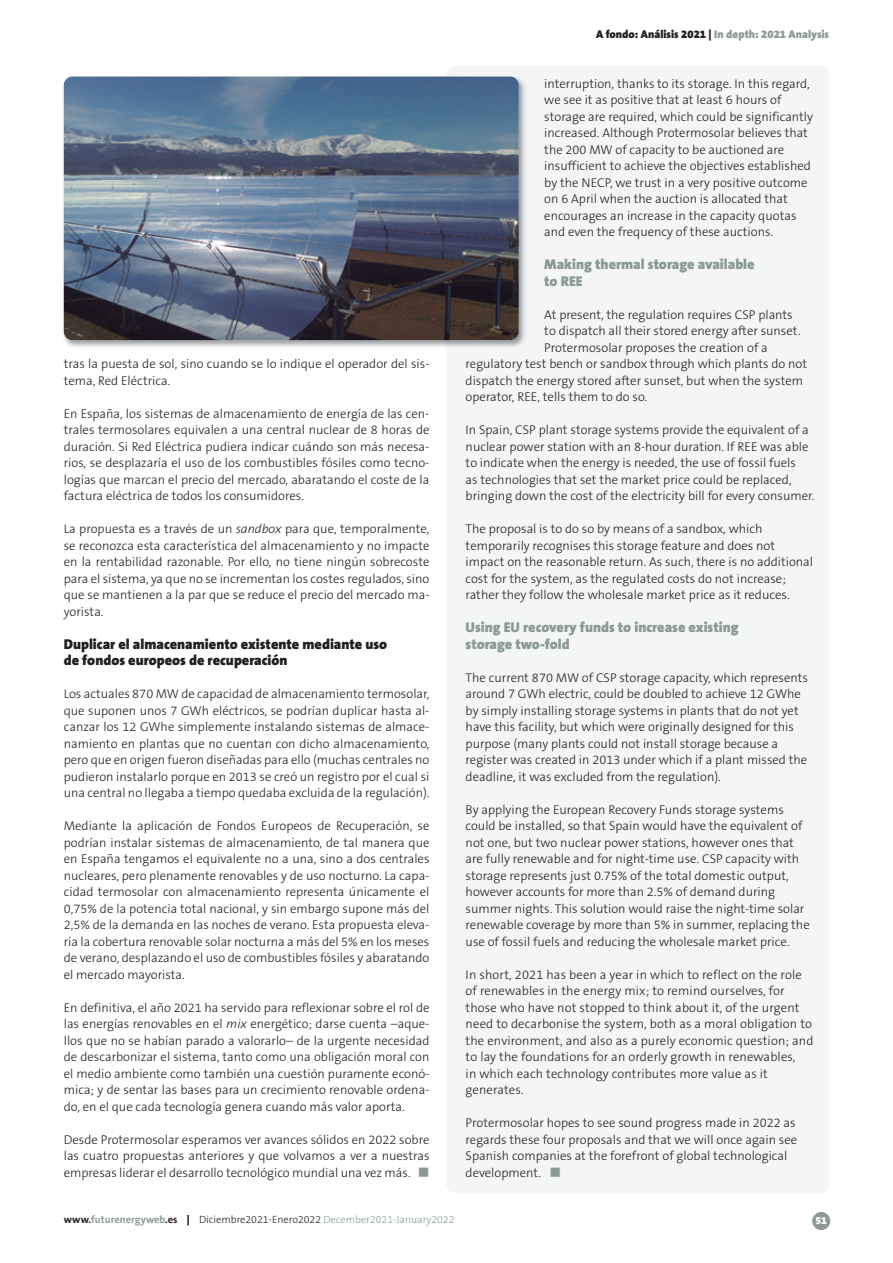
<style>
.page{position:relative;width:893px;height:1263px;background:#fff}
.page>*{position:absolute;margin:0;border:0;box-sizing:border-box;transform-origin:0 0}
.t1{font:900 14.25px/16.5px "The Sans B9";color:#8b9b92}
.t2{font:900 14.25px/16.5px "The Sans B9";color:#231f20}
.t3{font:300 12.75px/16.5px "The Sans B3";color:#231f20}
.t4{font:900 11.25px "The Sans B9";color:#231f20}
.t5{font:300 10.5px "The Sans B3";color:#8b9b92}
.t6{font:900 10.5px "The Sans B9";color:#fff}
.s1{font-style:italic}
.s2{color:#8b9b92}
.s3{font-family:"The Sans B7";font-weight:700;color:#231f20}
.s4{font-family:"The Sans B7";font-weight:700}
.s5{font-family:"The Sans B9";font-weight:900;color:#231f20}
.s6{color:#231f20}
</style>
<div class="page">
<div style="left:812px;top:1212px;width:18px;height:18px;background:#8b9b92;border-radius:50%"></div>
<div style="left:446px;top:66px;width:383px;height:1127px;background:#f3f5f7;border-radius:9px"></div>
<img style="left:63px;top:76px;width:462px;height:271px">
<img style="left:64px;top:77px;width:455px;height:263px">
<p class="t3" style="left:64px;top:356px;width:367px">tras la puesta de sol, sino cuando se lo indique el operador del sis&shy;tema, Red Eléctrica.</p>
<p class="t3" style="left:64px;top:406px;width:367px;text-align:justify">En España, los sistemas de almacenamiento de energía de las cen&shy;trales termosolares equivalen a una central nuclear de 8 horas de duración. Si Red Eléctrica pudiera indicar cuándo son más necesa&shy;rios, se desplazaría el uso de los combustibles fósiles como tecno&shy;logías que marcan el precio del mercado, abaratando el coste de la factura eléctrica de todos los consumidores.</p>
<p class="t3" style="left:64px;top:521px;width:367px;text-align:justify">La propuesta es a través de un <span class="s1">sandbox</span> para que, temporalmente, se reconozca esta característica del almacenamiento y no impacte en la rentabilidad razonable. Por ello, no tiene ningún sobrecoste para el sistema, ya que no se incrementan los costes regulados, sino que se mantienen a la par que se reduce el precio del mercado ma&shy;yorista.</p>
<p class="t2" style="left:64px;top:636px;width:325px">Duplicar el almacenamiento existente mediante uso de fondos europeos de recuperación</p>
<p class="t3" style="left:64px;top:686px;width:367px;text-align:justify">Los actuales 870 MW de capacidad de almacenamiento termosolar, que suponen unos 7 GWh eléctricos, se podrían duplicar hasta al&shy;canzar los 12 GWhe simplemente instalando sistemas de almace&shy;namiento en plantas que no cuentan con dicho almacenamiento, pero que en origen fueron diseñadas para ello (muchas centrales no pudieron instalarlo porque en 2013 se creó un registro por el cual si una central no llegaba a tiempo quedaba excluida de la regulación).</p>
<p class="t3" style="left:64px;top:818px;width:367px;text-align:justify">Mediante la aplicación de Fondos Europeos de Recuperación, se podrían instalar sistemas de almacenamiento, de tal manera que en España tengamos el equivalente no a una, sino a dos centrales nucleares, pero plenamente renovables y de uso nocturno. La capa&shy;cidad termosolar con almacenamiento representa únicamente el 0,75% de la potencia total nacional, y sin embargo supone más del 2,5% de la demanda en las noches de verano. Esta propuesta eleva&shy;ría la cobertura renovable solar nocturna a más del 5% en los meses de verano, desplazando el uso de combustibles fósiles y abaratando el mercado mayorista.</p>
<p class="t3" style="left:64px;top:1000px;width:367px;text-align:justify">En definitiva, el año 2021 ha servido para reflexionar sobre el rol de las energías renovables en el <span class="s1">mix</span> energético; darse cuenta –aque&shy;llos que no se habían parado a valorarlo– de la urgente necesidad de descarbonizar el sistema, tanto como una obligación moral con el medio ambiente como también una cuestión puramente econó&shy;mica; y de sentar las bases para un crecimiento renovable ordena&shy;do, en el que cada tecnología genera cuando más valor aporta.</p>
<p class="t3" style="left:64px;top:1132px;width:367px;text-align:justify">Desde Protermosolar esperamos ver avances sólidos en 2022 sobre las cuatro propuestas anteriores y que volvamos a ver a nuestras empresas liderar el desarrollo tecnológico mundial una vez más. <span class="s2">■</span></p>
<p class="t4" style="left:596px;top:28px;width:235px">A fondo: Análisis 2021 | <span class="s2">In depth: 2021 Analysis</span></p>
<p class="t3" style="left:544px;top:76px;width:270px">interruption, thanks to its storage. In this regard, we see it as positive that at least 6 hours of storage are required, which could be significantly increased. Although Protermosolar believes that the 200 MW of capacity to be auctioned are insufficient to achieve the objectives established by the NECP, we trust in a very positive outcome on 6 April when the auction is allocated that encourages an increase in the capacity quotas and even the frequency of these auctions.</p>
<p class="t1" style="left:544px;top:257px;width:212px">Making thermal storage available to REE</p>
<p class="t3" style="left:544px;top:307px;width:250px">At present, the regulation requires CSP plants</p>
<p class="t3" style="left:544px;top:323px;width:258px">to dispatch all their stored energy after sunset.</p>
<p class="t3" style="left:544px;top:340px;width:225px">Protermosolar proposes the creation of a</p>
<p class="t3" style="left:466px;top:356px;width:343px">regulatory test bench or sandbox through which plants do not</p>
<p class="t3" style="left:466px;top:373px;width:339px">dispatch the energy stored after sunset, but when the system</p>
<p class="t3" style="left:466px;top:389px;width:183px">operator, REE, tells them to do so.</p>
<p class="t3" style="left:466px;top:422px;width:350px">In Spain, CSP plant storage systems provide the equivalent of a nuclear power station with an 8-hour duration. If REE was able to indicate when the energy is needed, the use of fossil fuels<br>as technologies that set the market price could be replaced, bringing down the cost of the electricity bill for every consumer.</p>
<p class="t3" style="left:466px;top:521px;width:349px">The proposal is to do so by means of a sandbox, which temporarily recognises this storage feature and does not impact on the reasonable return. As such, there is no additional cost for the system, as the regulated costs do not increase; rather they follow the wholesale market price as it reduces.</p>
<p class="t1" style="left:466px;top:620px;width:274px">Using EU recovery funds to increase existing storage two-fold</p>
<p class="t3" style="left:466px;top:670px;width:344px">The current 870 MW of CSP storage capacity, which represents around 7 GWh electric, could be doubled to achieve 12 GWhe by simply installing storage systems in plants that do not yet have this facility, but which were originally designed for this purpose (many plants could not install storage because a register was created in 2013 under which if a plant missed the deadline, it was excluded from the regulation).</p>
<p class="t3" style="left:466px;top:802px;width:346px">By applying the European Recovery Funds storage systems could be installed, so that Spain would have the equivalent of not one, but two nuclear power stations, however ones that are fully renewable and for night-time use. CSP capacity with storage represents just 0.75% of the total domestic output, however accounts for more than 2.5% of demand during summer nights. This solution would raise the night-time solar renewable coverage by more than 5% in summer, replacing the use of fossil fuels and reducing the wholesale market price.</p>
<p class="t3" style="left:466px;top:967px;width:349px">In short, 2021 has been a year in which to reflect on the role of renewables in the energy mix; to remind ourselves, for those who have not stopped to think about it, of the urgent need to decarbonise the system, both as a moral obligation to the environment, and also as a purely economic question; and to lay the foundations for an orderly growth in renewables,<br>in which each technology contributes more value as it generates.</p>
<p class="t3" style="left:466px;top:1115px;width:333px">Protermosolar hopes to see sound progress made in 2022 as regards these four proposals and that we will once again see Spanish companies at the forefront of global technological development. <span class="s2">■</span></p>
<p class="t5" style="left:64px;top:1214px;width:392px"><span class="s3">www.</span><span class="s4">futurenergyweb</span><span class="s3">.es</span> <span class="s5">|</span> <span class="s6">Diciembre2021-Enero2022</span> December2021-January2022</p>
<p class="t6" style="left:815px;top:1215px;width:13px">51</p>
</div>
